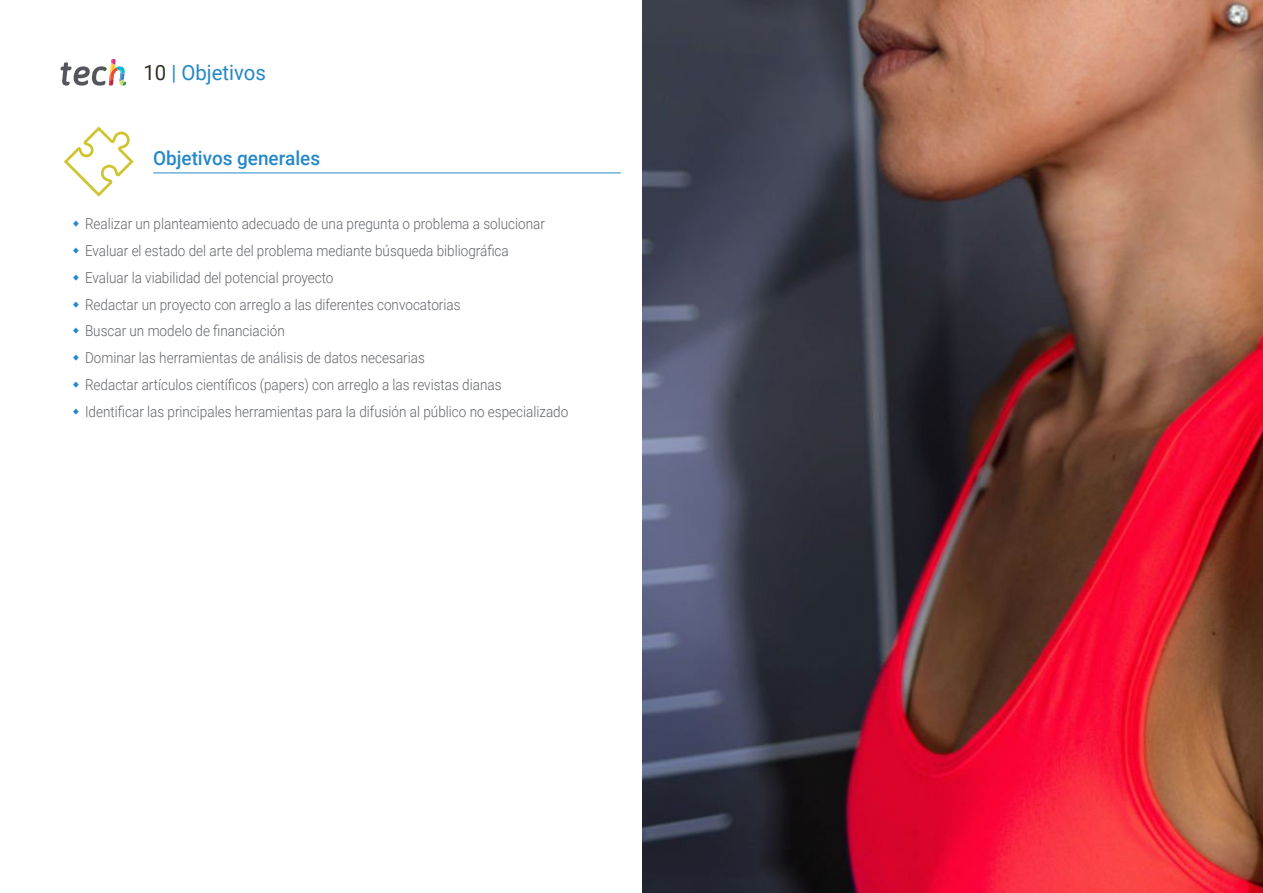
<style>
.page{position:relative;width:1263px;height:893px;background:#fff}
.page>*{position:absolute;margin:0;border:0;box-sizing:border-box;transform-origin:0 0}
.t1{font:21px "Roboto";color:#2488c9}
.t2{font:500 19.5px "Roboto";color:#2488c9}
.t3{font:300 15px/26.7px "Roboto";color:#61646a;scale:.9 1}
.s1{color:#312e20}
</style>
<div class="page">
<hr style="left:153px;top:173px;width:468px;height:1px;background:#2488c9">
<svg style="left:64px;top:126px;width:70px;height:71px"></svg>
<img style="left:642px;top:0;width:621px;height:893px">
<svg style="left:61px;top:59px;width:65px;height:27px"></svg>
<h1 class="t1" style="left:144px;top:57px;width:124px"><span class="s1">10</span> | Objetivos</h1>
<h2 class="t2" style="left:153px;top:144px;width:169px">Objetivos generales</h2>
<p class="t3" style="left:85px;top:210px;width:538px">Realizar un planteamiento adecuado de una pregunta o problema a solucionar Evaluar el estado del arte del problema mediante búsqueda bibliográfica<br>Evaluar la viabilidad del potencial proyecto<br>Redactar un proyecto con arreglo a las diferentes convocatorias<br>Buscar un modelo de financiación<br>Dominar las herramientas de análisis de datos necesarias<br>Redactar artículos científicos (papers) con arreglo a las revistas dianas<br>Identificar las principales herramientas para la difusión al público no especializado</p>
</div>
